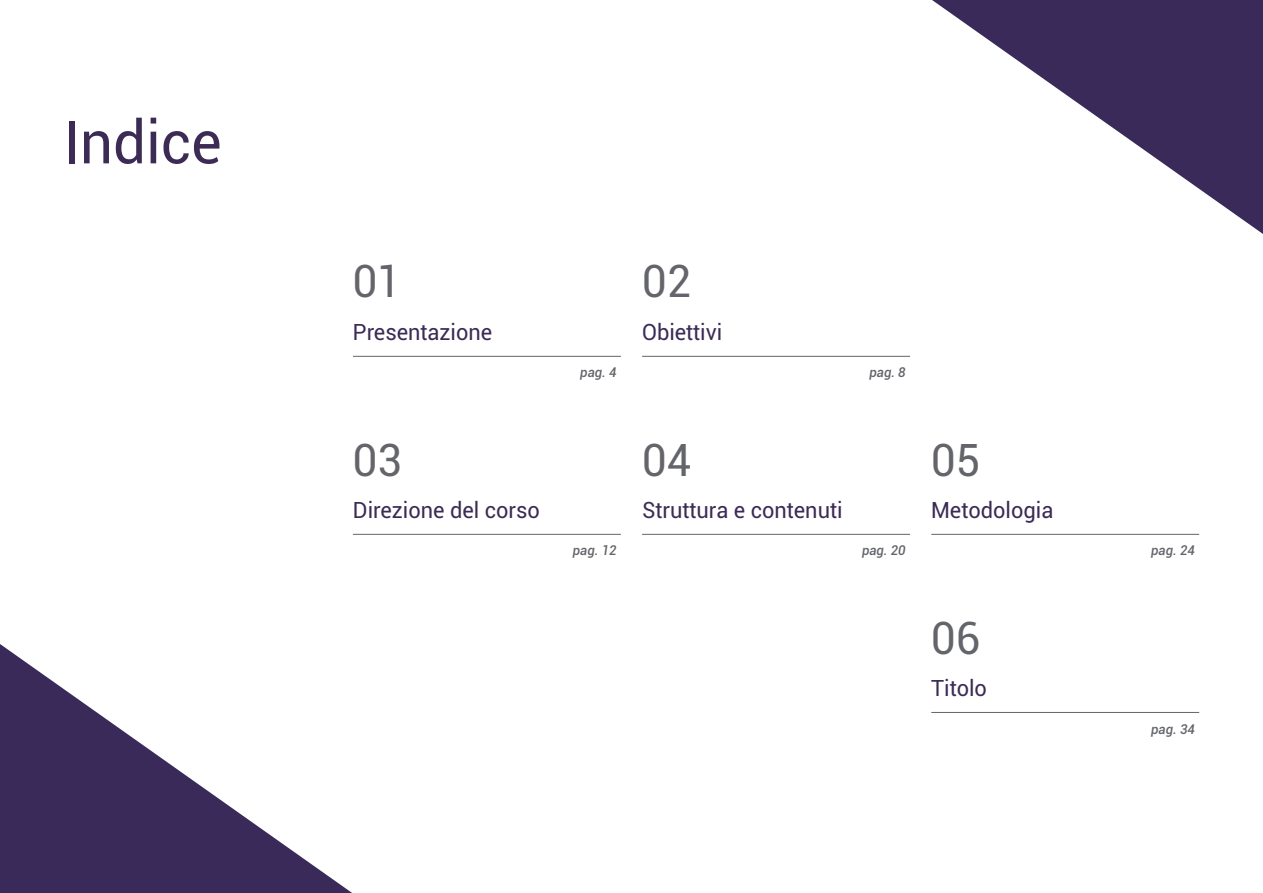
<style>
.page{position:relative;width:1263px;height:893px;background:#fff}
.page>*{position:absolute;margin:0;border:0;box-sizing:border-box;transform-origin:0 0}
.t1{font:60px "Roboto";color:#3b2b55}
.t2{font:45px "Roboto";color:#63656a}
.t3{font:22.5px "Roboto";color:#3b2b55}
.t4{font:italic 500 13.5px "Roboto";color:#63656a}
</style>
<div class="page">
<hr style="left:353px;top:356px;width:268px;height:1px;background:#63656a">
<hr style="left:642px;top:534px;width:268px;height:1px;background:#63656a">
<hr style="left:642px;top:356px;width:268px;height:1px;background:#63656a">
<hr style="left:353px;top:534px;width:268px;height:1px;background:#63656a">
<hr style="left:931px;top:534px;width:268px;height:1px;background:#63656a">
<hr style="left:931px;top:712px;width:268px;height:1px;background:#63656a">
<svg style="left:0;top:644px;width:352px;height:249px"></svg>
<svg style="left:932px;top:0;width:331px;height:234px"></svg>
<p class="t1" style="left:64px;top:100px;width:159px">Indice</p>
<p class="t2" style="left:353px;top:250px;width:50px">01</p>
<p class="t2" style="left:642px;top:250px;width:51px">02</p>
<p class="t3" style="left:353px;top:316px;width:141px">Presentazione</p>
<p class="t3" style="left:642px;top:316px;width:82px">Obiettivi</p>
<p class="t4" style="left:580px;top:363px;width:38px">pag. 4</p>
<p class="t4" style="left:869px;top:363px;width:38px">pag. 8</p>
<p class="t2" style="left:353px;top:429px;width:51px">03</p>
<p class="t2" style="left:642px;top:428px;width:51px">04</p>
<p class="t2" style="left:931px;top:428px;width:51px">05</p>
<p class="t3" style="left:353px;top:494px;width:189px">Direzione del corso</p>
<p class="t3" style="left:931px;top:494px;width:124px">Metodologia</p>
<p class="t3" style="left:642px;top:494px;width:202px">Struttura e contenuti</p>
<p class="t4" style="left:573px;top:541px;width:45px">pag. 12</p>
<p class="t4" style="left:1151px;top:541px;width:45px">pag. 24</p>
<p class="t4" style="left:862px;top:541px;width:45px">pag. 20</p>
<p class="t2" style="left:931px;top:606px;width:51px">06</p>
<p class="t3" style="left:931px;top:672px;width:57px">Titolo</p>
<p class="t4" style="left:1151px;top:719px;width:45px">pag. 34</p>
</div>
